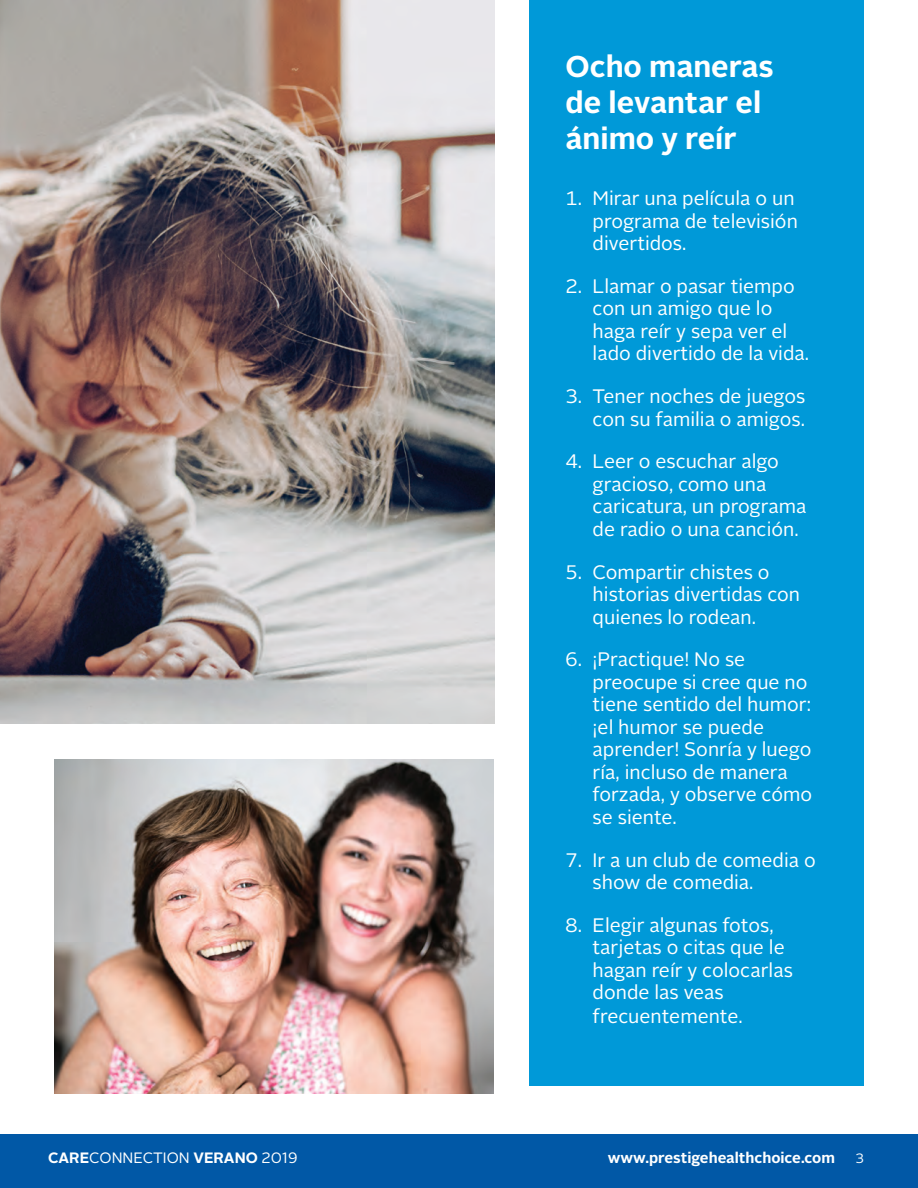
<style>
.page{position:relative;width:918px;height:1188px;background:#fff}
.page>*{position:absolute;margin:0;border:0;box-sizing:border-box;transform-origin:0 0}
.t1{font:700 30px/36px "Alright Sans";color:#fff}
.t2{font:19.5px/22.5px "Alright Sans";color:#fff}
.t3{font:700 15px "Alright Sans";color:#fff}
.t4{font:15px "Alright Sans";color:#fff}
.t5{font:13.5px "Alright Sans";color:#fff}
.s1{font-weight:700}
</style>
<div class="page">
<div style="left:0;top:1134px;width:918px;height:54px;background:#0158a6"></div>
<img style="left:0;top:0;width:495px;height:723px">
<img style="left:54px;top:759px;width:439px;height:335px">
<div style="left:529px;top:0;width:335px;height:1085px;background:#0099d8"></div>
<h3 class="t1" style="left:566px;top:48px;width:210px">Ocho maneras de levantar el ánimo y reír</h3>
<p class="t2" style="left:593px;top:187px;width:207px;text-indent:-27px">1. Mirar una película o un programa de televisión divertidos.</p>
<p class="t2" style="left:593px;top:275px;width:218px;text-indent:-27px">2. Llamar o pasar tiempo con un amigo que lo haga reír y sepa ver el lado divertido de la vida.</p>
<p class="t2" style="left:566px;top:385px;width:241px;text-align:right">3. Tener noches de juegos con su familia o amigos.</p>
<p class="t2" style="left:593px;top:451px;width:215px;text-indent:-27px">4. Leer o escuchar algo gracioso, como una caricatura, un programa de radio o una canción.</p>
<p class="t2" style="left:593px;top:561px;width:209px;text-indent:-27px">5. Compartir chistes o historias divertidas con quienes lo rodean.</p>
<p class="t2" style="left:593px;top:649px;width:221px;text-indent:-27px">6. ¡Practique! No se preocupe si cree que no tiene sentido del humor: ¡el humor se puede aprender! Sonría y luego ría, incluso de manera forzada, y observe cómo se siente.</p>
<p class="t2" style="left:593px;top:849px;width:225px;text-indent:-27px">7. Ir a un club de comedia o show de comedia.</p>
<p class="t2" style="left:593px;top:914px;width:202px;text-indent:-27px">8. Elegir algunas fotos, tarjetas o citas que le hagan reír y colocarlas donde las veas frecuentemente.</p>
<p class="t4" style="left:48px;top:1148px;width:251px"><span class="s1">CARE</span>CONNECTION <span class="s1">VERANO</span> 2019</p>
<p class="t3" style="left:608px;top:1148px;width:229px">www.prestigehealthchoice.com</p>
<p class="t5" style="left:856px;top:1150px;width:10px">3</p>
</div>
